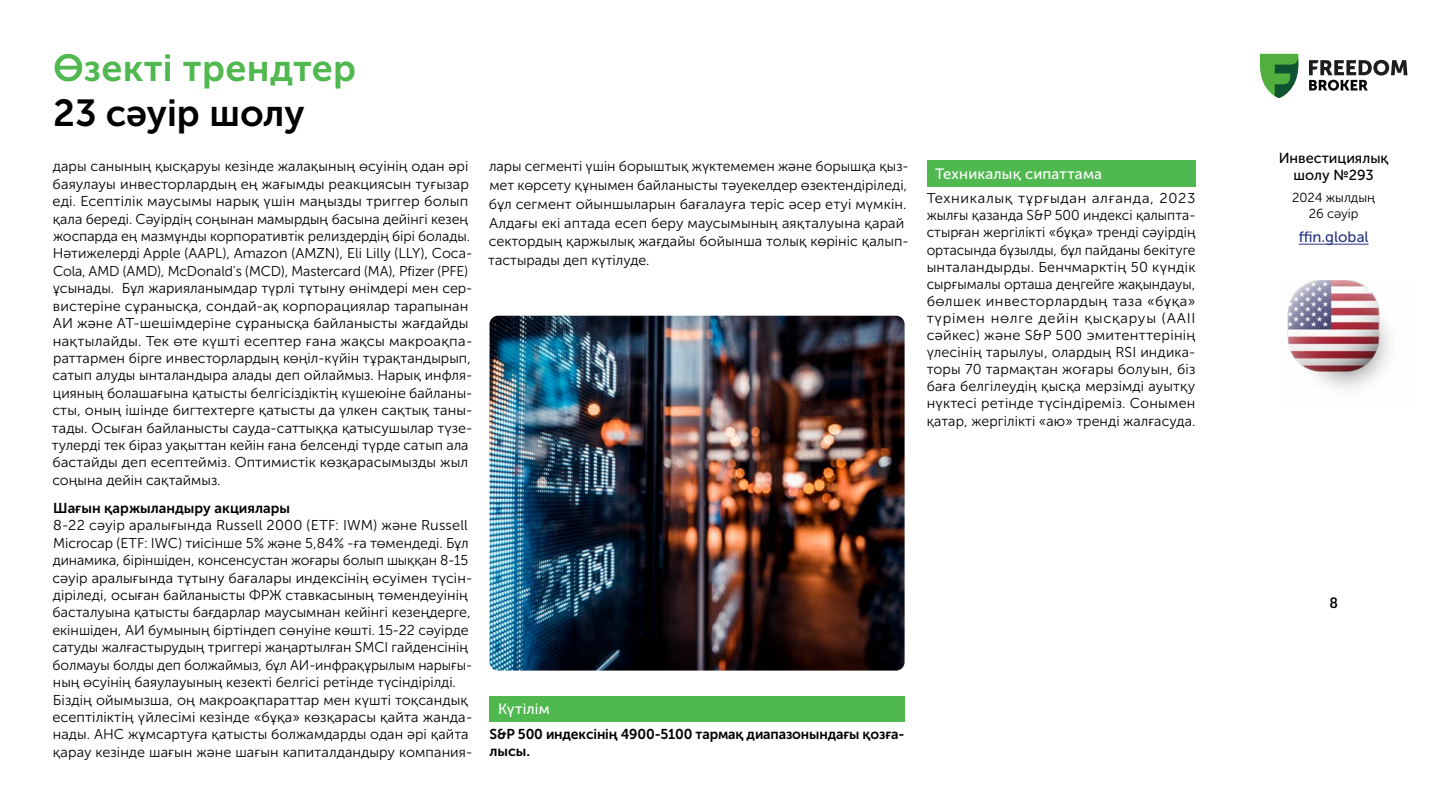
<style>
.page{position:relative;width:1440px;height:810px;background:#fff}
.page>*{position:absolute;margin:0;border:0;box-sizing:border-box;transform-origin:0 0}
.t1{font:37.5px "Museo Sans Cyrl 700";letter-spacing:.01em;color:#4fb84f}
.t2{font:37.5px "Museo Sans Cyrl 700";color:#000}
.t3{font:15px "Museo Sans Cyrl 500";letter-spacing:.01em;color:#fff}
.t4{font:15px "Museo Sans Cyrl 500";color:#293882}
.t5{font:14.48px/17.4px "Museo Sans Cyrl 500";color:#000;text-align:center}
.t6{font:500 14.48px "Good Pro";color:#000}
.t7{font:14.25px/17.4px "Museo Sans Cyrl 300";color:#000}
.t8{font:14.25px/17.1px "Museo Sans Cyrl 700";letter-spacing:-.01em;color:#000}
.t9{font:13.05px/15.7px "Museo Sans Cyrl 300";color:#000;text-align:center}
</style>
<div class="page">
<hr style="left:1299px;top:244px;width:70px;height:1px;background:#293882">
<svg style="left:1260px;top:54px;width:38px;height:44px"></svg>
<svg style="left:1309px;top:60px;width:98px;height:31px"></svg>
<img style="left:1287px;top:281px;width:103px;height:108px">
<div style="left:927px;top:161px;width:269px;height:26px;background:#4fb84f"></div>
<div style="left:490px;top:696px;width:415px;height:26px;background:#4fb84f"></div>
<img style="left:490px;top:316px;width:415px;height:355px">
<h1 class="t1" style="left:53px;top:47px;width:305px">Өзекті трендтер</h1>
<h1 class="t2" style="left:53px;top:92px;width:253px">23 сәуір шолу</h1>
<p class="t7" style="left:52px;top:158px;width:422px">дары санының қысқаруы кезінде жалақының өсуінің одан әрі баяулауы инвесторлардың ең жағымды реакциясын туғызар еді. Есептілік маусымы нарық үшін маңызды триггер болып қала береді. Сәуірдің соңынан мамырдың басына дейінгі кезең жоспарда ең мазмұнды корпоративтік релиздердің бірі болады.<br>Нәтижелерді Apple (AAPL), Amazon (AMZN), Eli Lilly (LLY), Coca-Cola, AMD (AMD), McDonald's (MCD), Mastercard (MA), Pfizer (PFE) ұсынады. Бұл жарияланымдар түрлі тұтыну өнімдері мен сер&shy;вистеріне сұранысқа, сондай-ақ корпорациялар тарапынан АИ және АТ-шешімдеріне сұранысқа байланысты жағдайды нақтылайды. Тек өте күшті есептер ғана жақсы макроақпа&shy;раттармен бірге инвесторлардың көңіл-күйін тұрақтандырып, сатып алуды ынталандыра алады деп ойлаймыз. Нарық инфля&shy;цияның болашағына қатысты белгісіздіктің күшеюіне байланы&shy;сты, оның ішінде бигтехтерге қатысты да үлкен сақтық таны&shy;тады. Осыған байланысты сауда-саттыққа қатысушылар түзе&shy;тулерді тек біраз уақыттан кейін ғана белсенді түрде сатып ала бастайды деп есептейміз. Оптимистік көзқарасымызды жыл соңына дейін сақтаймыз.</p>
<p class="t8" style="left:53px;top:500px;width:239px">Шағын қаржыландыру акциялары</p>
<p class="t7" style="left:52px;top:517px;width:422px">8-22 сәуір аралығында Russell 2000 (ETF: IWM) және Russell Microcap (ETF: IWC) тиісінше 5% және 5,84% -ға төмендеді. Бұл динамика, біріншіден, консенсустан жоғары болып шыққан 8-15 сәуір аралығында тұтыну бағалары индексінің өсуімен түсін&shy;діріледі, осыған байланысты ФРЖ ставкасының төмендеуінің басталуына қатысты бағдарлар маусымнан кейінгі кезеңдерге, екіншіден, АИ бумының біртіндеп сөнуіне көшті. 15-22 сәуірде сатуды жалғастырудың триггері жаңартылған SMCI гайденсінің болмауы болды деп болжаймыз, бұл АИ-инфрақұрылым нарығы&shy;ның өсуінің баяулауының кезекті белгісі ретінде түсіндірілді.<br>Біздің ойымызша, оң макроақпараттар мен күшті тоқсандық есептіліктің үйлесімі кезінде «бұқа» көзқарасы қайта жанда&shy;нады. АНС жұмсартуға қатысты болжамдарды одан әрі қайта қарау кезінде шағын және шағын капиталдандыру компания-</p>
<p class="t7" style="left:488px;top:157px;width:422px;line-height:18.8px">лары сегменті үшін борыштық жүктемемен және борышқа қыз&shy;мет көрсету құнымен байланысты тәуекелдер өзектендіріледі, бұл сегмент ойыншыларын бағалауға теріс әсер етуі мүмкін.<br>Алдағы екі аптада есеп беру маусымының аяқталуына қарай сектордың қаржылық жағдайы бойынша толық көрініс қалып&shy;тастырады деп күтілуде.</p>
<p class="t3" style="left:498px;top:701px;width:53px">Күтілім</p>
<p class="t8" style="left:490px;top:725px;width:417px">S&amp;P 500 индексінің 4900-5100 тармақ диапазонындағы қозға&shy;лысы.</p>
<p class="t3" style="left:935px;top:166px;width:168px">Техникалық сипаттама</p>
<p class="t7" style="left:927px;top:190px;width:270px;line-height:17.1px;text-align:justify">Техникалық тұрғыдан алғанда, 2023 жылғы қазанда S&amp;P 500 индексі қалыпта&shy;стырған жергілікті «бұқа» тренді сәуірдің ортасында бұзылды, бұл пайданы бекітуге ынталандырды. Бенчмарктің 50 күндік сырғымалы орташа деңгейге жақындауы, бөлшек инвесторлардың таза «бұқа» түрімен нөлге дейін қысқаруы (AAII сәйкес) және S&amp;P 500 эмитенттерінің үлесінің тарылуы, олардың RSI индика&shy;торы 70 тармақтан жоғары болуын, біз баға белгілеудің қысқа мерзімді ауытқу нүктесі ретінде түсіндіреміз. Сонымен қатар, жергілікті «аю» тренді жалғасуда.</p>
<p class="t5" style="left:1279px;top:149px;width:111px">Инвестициялық шолу №293</p>
<p class="t9" style="left:1292px;top:190px;width:84px">2024 жылдың<br>26 сәуір</p>
<p class="t4" style="left:1299px;top:229px;width:71px">ffin.global</p>
<p class="t6" style="left:1330px;top:595px;width:9px">8</p>
</div>
